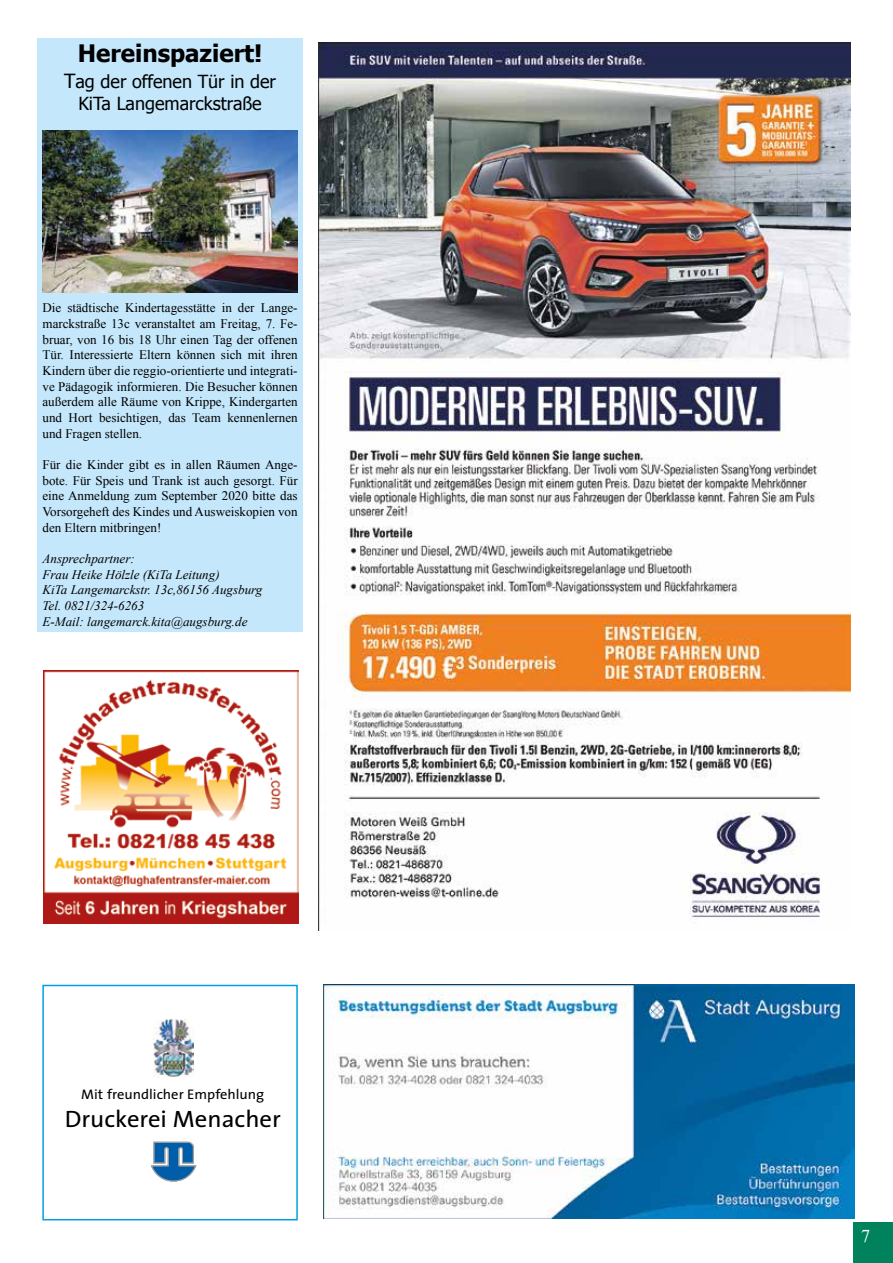
<style>
.page{position:relative;width:893px;height:1263px;background:#fff}
.page>*{position:absolute;margin:0;border:0;box-sizing:border-box;transform-origin:0 0}
.t1{font:700 24px "Tahoma";color:#000}
.t2{font:23.7px "The Sans";color:#000;scale:1.04 1}
.t3{font:18px/21.6px "Tahoma";color:#000;text-align:center}
.t4{font:18px "Times New Roman";color:#fff}
.t5{font:13.95px "The Sans";color:#000;scale:1.04 1}
.t6{font:13.05px/15.6px "Times New Roman";color:#000;text-align:justify}
.t7{font:italic 13.05px/15.6px "Times New Roman";color:#000}
.s1{font-size:19.5px}
</style>
<div class="page">
<div style="left:37px;top:38px;width:266px;height:593px;background:#c4e7fb"></div>
<div style="left:854px;top:1222px;width:39px;height:41px;background:#00835d"></div>
<img style="left:319px;top:43px;width:531px;height:887px">
<img style="left:43px;top:130px;width:255px;height:162px">
<img style="left:43px;top:671px;width:255px;height:252px">
<img style="left:323px;top:985px;width:532px;height:233px">
<img style="left:154px;top:1019px;width:39px;height:57px">
<svg style="left:151px;top:1142px;width:45px;height:39px"></svg>
<div style="left:42px;top:985px;width:256px;height:235px;border:2px solid #009fe3"></div>
<h1 class="t1" style="left:78px;top:37px;width:186px">Hereinspaziert!</h1>
<h3 class="t3" style="left:64px;top:70px;width:213px"><span class="s1">T</span>ag der offenen Tür in der<br>KiTa Langemarckstraße</h3>
<p class="t6" style="left:43px;top:300px;width:257px">Die städtische Kindertagesstätte in der Lange&shy;marckstraße 13c veranstaltet am Freitag, 7. Fe&shy;bruar, von 16 bis 18 Uhr einen Tag der offenen Tür. Interessierte Eltern können sich mit ihren Kindern über die reggio-orientierte und integrati&shy;ve Pädagogik informieren. Die Besucher können außerdem alle Räume von Krippe, Kindergarten und Hort besichtigen, das Team kennenlernen und Fragen stellen.</p>
<p class="t6" style="left:43px;top:457px;width:257px">Für die Kinder gibt es in allen Räumen Ange&shy;bote. Für Speis und Trank ist auch gesorgt. Für eine Anmeldung zum September 2020 bitte das Vorsorgeheft des Kindes und Ausweiskopien von den Eltern mitbringen!</p>
<p class="t7" style="left:43px;top:550px;width:221px">Ansprechpartner:<br>Frau Heike Hölzle (KiTa Leitung)<br>KiTa Langemarckstr. 13c,86156 Augsburg<br>Tel. 0821/324-6263<br>E-Mail: langemarck.kita@augsburg.de</p>
<p class="t5" style="left:81px;top:1082px;width:178px">Mit freundlicher Empfehlung</p>
<h2 class="t2" style="left:65px;top:1099px;width:209px">Druckerei Menacher</h2>
<h3 class="t4" style="left:861px;top:1224px;width:10px">7</h3>
</div>
